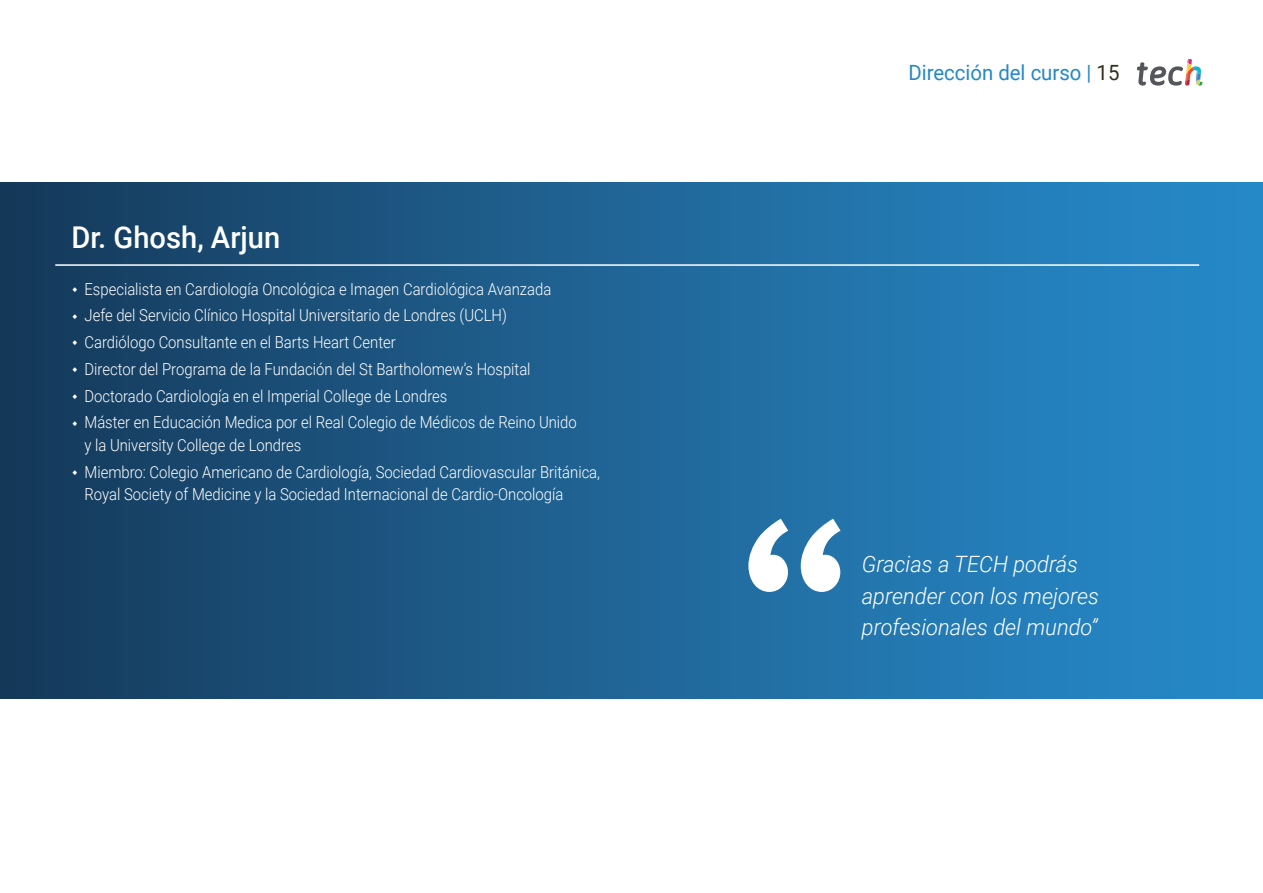
<style>
.page{position:relative;width:1263px;height:893px;background:#fff}
.page>*{position:absolute;margin:0;border:0;box-sizing:border-box;transform-origin:0 0}
.t1{font:500 30px "Roboto";color:#fff}
.t2{font:italic 300 22.5px/31.5px "Roboto";color:#fff}
.t3{font:21px "Roboto";color:#2488c7}
.t4{font:300 16.5px/26.7px "Roboto";color:#fff;scale:.9 1}
.s1{color:#312e20}
</style>
<div class="page">
<div style="left:0;top:182px;width:1263px;height:516px;background:linear-gradient(to right,#163a5c,#288ecf)"></div>
<svg style="left:748px;top:519px;width:92px;height:73px"></svg>
<svg style="left:1137px;top:59px;width:65px;height:27px"></svg>
<hr style="left:55px;top:264px;width:1144px;height:2px;background:#fff">
<svg style="left:73px;top:287px;width:4px;height:5px"></svg>
<svg style="left:73px;top:314px;width:4px;height:5px"></svg>
<svg style="left:73px;top:340px;width:4px;height:5px"></svg>
<svg style="left:73px;top:367px;width:4px;height:5px"></svg>
<svg style="left:73px;top:394px;width:4px;height:5px"></svg>
<svg style="left:73px;top:421px;width:4px;height:5px"></svg>
<svg style="left:73px;top:470px;width:4px;height:5px"></svg>
<h1 class="t1" style="left:71px;top:216px;width:210px">Dr. Ghosh, Arjun</h1>
<p class="t4" style="left:85px;top:275px;width:548px">Especialista en Cardiología Oncológica e Imagen Cardiológica Avanzada Jefe del Servicio Clínico Hospital Universitario de Londres (UCLH)<br>Cardiólogo Consultante en el Barts Heart Center<br>Director del Programa de la Fundación del St Bartholomew’s Hospital Doctorado Cardiología en el Imperial College de Londres<br>Máster en Educación Medica por el Real Colegio de Médicos de Reino Unido</p>
<p class="t4" style="left:85px;top:431px;width:574px">y la University College de Londres<br>Miembro: Colegio Americano de Cardiología, Sociedad Cardiovascular Británica,</p>
<p class="t4" style="left:85px;top:480px;width:534px">Royal Society of Medicine y la Sociedad Internacional de Cardio-Oncología</p>
<p class="t3" style="left:908px;top:57px;width:213px">Dirección del curso | <span class="s1">15</span></p>
<h2 class="t2" style="left:862px;top:548px;width:239px">Gracias a TECH podrás aprender con los mejores profesionales del mundo”</h2>
</div>
